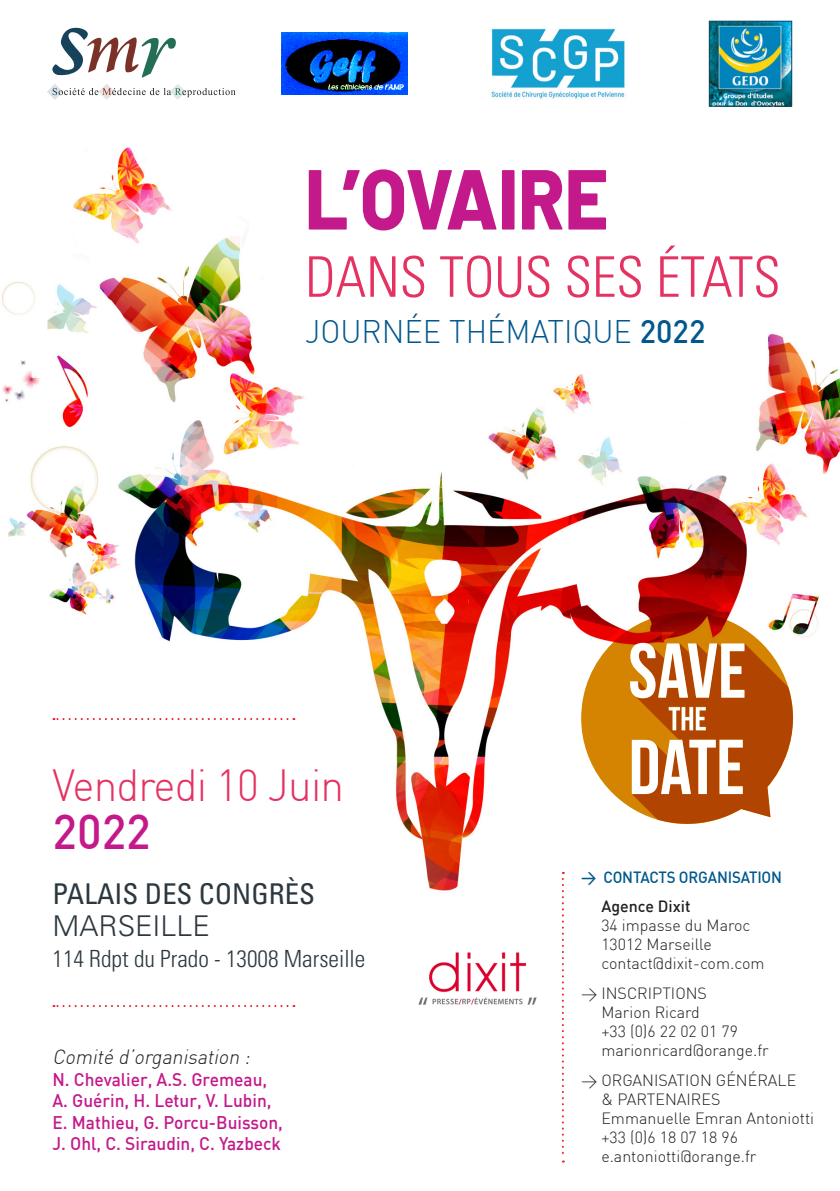
<style>
.page{position:relative;width:840px;height:1191px;background:#fff}
.page>*{position:absolute;margin:0;border:0;box-sizing:border-box;transform-origin:0 0}
.t1{font:800 84.8px "Barlow";color:#c4198b;scale:.89 1}
.t2{font:300 condensed 56px "Univers";color:#e43262}
.t3{font:500 48px "DIN";color:#c4198b;scale:.96 1}
.t4{font:300 44px "DIN";letter-spacing:-.02em;color:#e43262;scale:.96 1}
.t5{font:300 32px "DIN";color:#01588c;scale:.96 1}
.t6{font:condensed 28.6px "Univers";color:#2c3840}
.t7{font:300 28.6px "Univers";color:#2c3840}
.t8{font:300 condensed 23.6px "Univers";color:#2c3840}
.t9{font:italic 300 20.2px "DIN";color:#231f20;scale:.96 1}
.t10{font:500 18px "DIN";color:#c4198b;scale:.96 1}
.t11{font:300 16px "DIN";color:#231f20}
.t12{font:500 16px "DIN";letter-spacing:-.01em;color:#01588c;scale:.94 1}
.t13{font:500 16px "DIN";color:#231f20}
.s1{font-weight:500}
</style>
<div class="page">
<img style="left:2px;top:147px;width:837px;height:782px">
<svg style="left:52px;top:27px;width:124px;height:51px"></svg>
<svg style="left:47px;top:84px;width:188px;height:16px"></svg>
<img style="left:281px;top:32px;width:126px;height:63px">
<img style="left:491px;top:28px;width:134px;height:71px">
<img style="left:710px;top:23px;width:79px;height:81px">
<div style="left:708px;top:21px;width:83px;height:85px;border:1px solid #16435b"></div>
<svg style="left:53px;top:718px;width:234px;height:2px"></svg>
<svg style="left:561px;top:872px;width:2px;height:290px"></svg>
<svg style="left:53px;top:1005px;width:234px;height:2px"></svg>
<img style="left:418px;top:952px;width:118px;height:53px">
<svg style="left:581px;top:612px;width:211px;height:212px"></svg>
<svg style="left:629px;top:642px;width:163px;height:182px"></svg>
<p class="t1" style="left:305px;top:136px;width:342px">L’OVAIRE</p>
<p class="t2" style="left:305px;top:243px;width:477px">DANS TOUS SES ÉTATS</p>
<p class="t5" style="left:305px;top:311px;width:418px">JOURNÉE THÉMATIQUE <span class="s1">2022</span></p>
<p class="t4" style="left:52px;top:758px;width:305px">Vendredi 10 Juin</p>
<p class="t3" style="left:52px;top:801px;width:104px">2022</p>
<p class="t6" style="left:52px;top:875px;width:264px">PALAIS DES CONGRÈS</p>
<p class="t7" style="left:52px;top:908px;width:159px">MARSEILLE</p>
<p class="t8" style="left:52px;top:944px;width:314px">114 Rdpt du Prado - 13008 Marseille</p>
<p class="t9" style="left:52px;top:1044px;width:211px">Comité d’organisation :</p>
<p class="t10" style="left:52px;top:1067px;width:225px">N. Chevalier, A.S. Gremeau,</p>
<p class="t10" style="left:52px;top:1089px;width:229px">A. Guérin, H. Letur, V. Lubin,</p>
<p class="t10" style="left:52px;top:1110px;width:241px">E. Mathieu, G. Porcu-Buisson,</p>
<p class="t10" style="left:52px;top:1132px;width:239px">J. Ohl, C. Siraudin, C. Yazbeck</p>
<p class="t12" style="left:581px;top:866px;width:215px">&gt; CONTACTS ORGANISATION</p>
<p class="t13" style="left:601px;top:895px;width:91px">Agence Dixit</p>
<p class="t11" style="left:601px;top:915px;width:150px">34 impasse du Maroc</p>
<p class="t11" style="left:601px;top:934px;width:112px">13012 Marseille</p>
<p class="t11" style="left:601px;top:953px;width:164px">contact@dixit-com.com</p>
<p class="t11" style="left:581px;top:983px;width:127px">&gt; INSCRIPTIONS</p>
<p class="t11" style="left:601px;top:1002px;width:100px">Marion Ricard</p>
<p class="t11" style="left:601px;top:1021px;width:138px">+33 (0)6 22 02 01 79</p>
<p class="t11" style="left:601px;top:1040px;width:169px">marionricard@orange.fr</p>
<p class="t11" style="left:581px;top:1070px;width:216px">&gt; ORGANISATION GÉNÉRALE</p>
<p class="t11" style="left:601px;top:1089px;width:120px">&amp; PARTENAIRES</p>
<p class="t11" style="left:601px;top:1108px;width:214px">Emmanuelle Emran Antoniotti</p>
<p class="t11" style="left:601px;top:1127px;width:138px">+33 (0)6 18 07 18 96</p>
<p class="t11" style="left:601px;top:1146px;width:156px">e.antoniotti@orange.fr</p>
</div>
